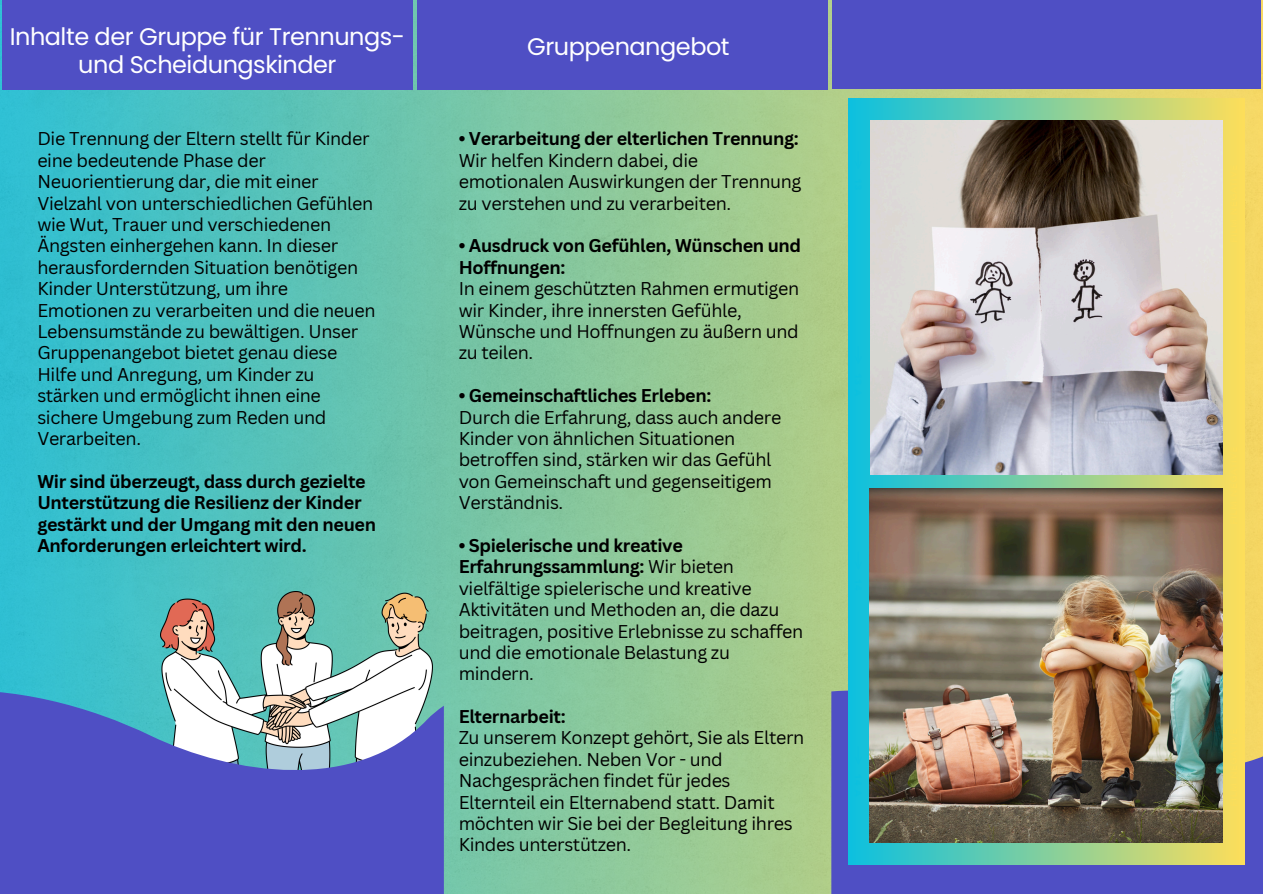
<style>
.page{position:relative;width:1263px;height:894px;background:#fff}
.page>*{position:absolute;margin:0;border:0;box-sizing:border-box;transform-origin:0 0}
.t1{font:24px/28.2px "Poppins";letter-spacing:-.02em;color:#fff;text-align:center}
.t2{font:18px/21.3px "Canva Sans";letter-spacing:-.02em;color:#000}
.t3{font:700 18px/21.3px "Canva Sans";letter-spacing:-.02em;color:#000}
.s1{font-weight:700}
</style>
<div class="page">
<img style="left:0;top:0;width:1263px;height:893px">
<div style="left:2px;top:0;width:411px;height:46px;background:#4f4fc4"></div>
<div style="left:417px;top:0;width:411px;height:46px;background:#4f4fc4"></div>
<div style="left:2px;top:44px;width:411px;height:45px;background:#4f4fc4"></div>
<div style="left:417px;top:44px;width:411px;height:45px;background:#4f4fc4"></div>
<div style="left:832px;top:0;width:429px;height:47px;background:#4f4fc4"></div>
<div style="left:832px;top:42px;width:429px;height:47px;background:#4f4fc4"></div>
<svg style="left:831px;top:685px;width:432px;height:208px;background:#5c5cbb"></svg>
<div style="left:848px;top:99px;width:396px;height:765px;background:linear-gradient(to right,#0cc1df,#fadc5b)"></div>
<img style="left:870px;top:488px;width:352px;height:354px">
<img style="left:870px;top:120px;width:353px;height:354px">
<div style="left:1230px;top:165px;width:7px;height:640px;background:#f7dd5d"></div>
<img style="left:161px;top:591px;width:272px;height:94px">
<svg style="left:0;top:685px;width:444px;height:208px;background:#6771c8"></svg>
<p class="t1" style="left:10px;top:23px;width:397px">Inhalte der Gruppe für Trennungs&shy;und Scheidungskinder</p>
<p class="t1" style="left:527px;top:32px;width:204px">Gruppenangebot</p>
<p class="t2" style="left:37px;top:128px;width:340px">Die Trennung der Eltern stellt für Kinder eine bedeutende Phase der Neuorientierung dar, die mit einer Vielzahl von unterschiedlichen Gefühlen wie Wut, Trauer und verschiedenen Ängsten einhergehen kann. In dieser herausfordernden Situation benötigen Kinder Unterstützung, um ihre Emotionen zu verarbeiten und die neuen Lebensumstände zu bewältigen. Unser Gruppenangebot bietet genau diese Hilfe und Anregung, um Kinder zu stärken und ermöglicht ihnen eine sichere Umgebung zum Reden und Verarbeiten.</p>
<p class="t3" style="left:37px;top:470px;width:340px">Wir sind überzeugt, dass durch gezielte Unterstützung die Resilienz der Kinder gestärkt und der Umgang mit den neuen Anforderungen erleichtert wird.</p>
<h1 class="t3" style="left:459px;top:128px;width:341px">• Verarbeitung der elterlichen Trennung:</h1>
<p class="t2" style="left:459px;top:149px;width:344px">Wir helfen Kindern dabei, die emotionalen Auswirkungen der Trennung zu verstehen und zu verarbeiten.</p>
<p class="t3" style="left:459px;top:235px;width:344px">• Ausdruck von Gefühlen, Wünschen und<br>Hoffnungen:</p>
<p class="t2" style="left:459px;top:277px;width:342px">In einem geschützten Rahmen ermutigen wir Kinder, ihre innersten Gefühle,<br>Wünsche und Hoffnungen zu äußern und zu teilen.</p>
<p class="t3" style="left:459px;top:384px;width:254px">• Gemeinschaftliches Erleben:</p>
<h2 class="t2" style="left:459px;top:406px;width:324px">Durch die Erfahrung, dass auch andere<br>Kinder von ähnlichen Situationen betroffen sind, stärken wir das Gefühl von Gemeinschaft und gegenseitigem<br>Verständnis.</h2>
<p class="t2" style="left:459px;top:534px;width:346px"><span class="s1">• Spielerische und kreative<br>Erfahrungssammlung:</span> Wir bieten vielfältige spielerische und kreative<br>Aktivitäten und Methoden an, die dazu beitragen, positive Erlebnisse zu schaffen und die emotionale Belastung zu mindern.</p>
<p class="t3" style="left:459px;top:705px;width:109px">Elternarbeit:</p>
<p class="t2" style="left:459px;top:726px;width:347px">Zu unserem Konzept gehört, Sie als Eltern einzubeziehen. Neben Vor - und Nachgesprächen findet für jedes Elternteil ein Elternabend statt. Damit möchten wir Sie bei der Begleitung ihres Kindes unterstützen.</p>
</div>
